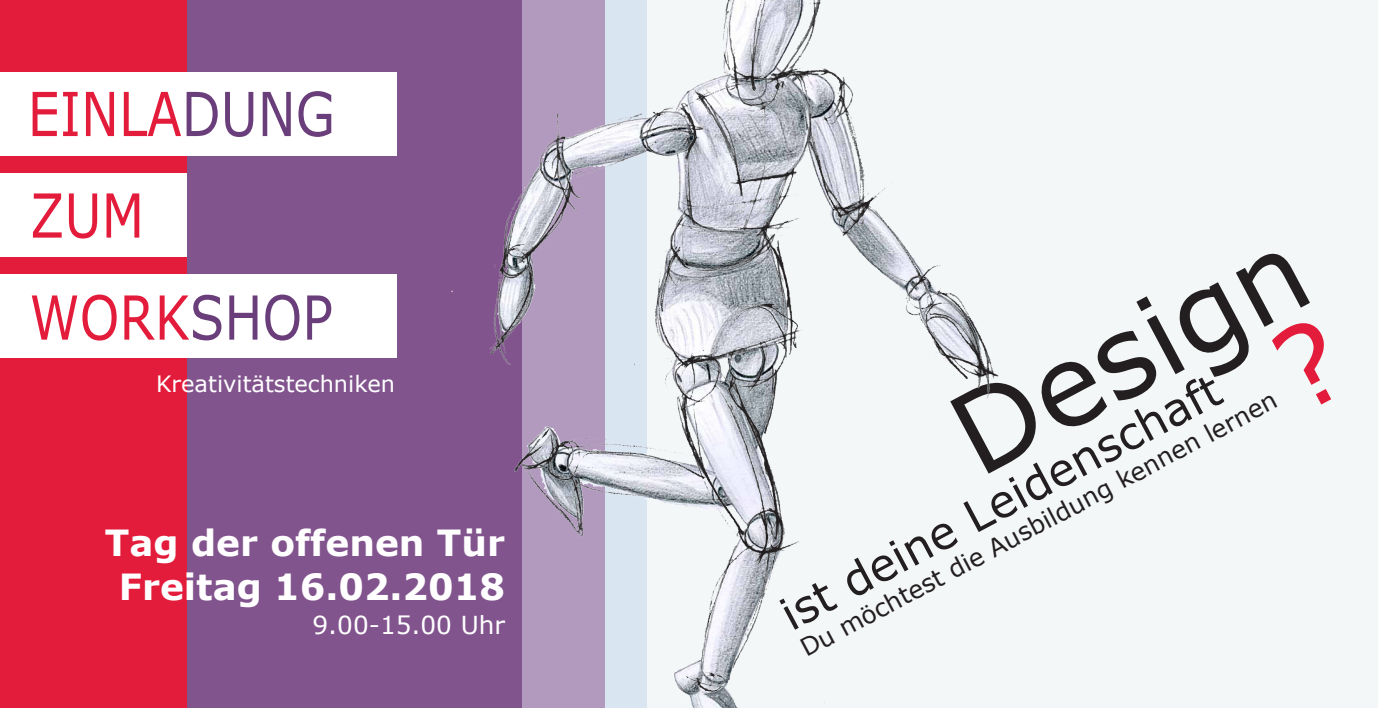
<style>
.page{position:relative;width:1378px;height:708px;background:#fff}
.page>*{position:absolute;margin:0;border:0;box-sizing:border-box;transform-origin:0 0}
.t1{font:112.5px "Verdana";color:#231f20}
.t2{font:60.75px "Verdana";color:#e41c3b;scale:.83 1}
.t3{font:45px "Verdana";color:#231f20}
.t4{font:700 36px "Verdana";color:#fff}
.t5{font:24.75px "Verdana";color:#231f20}
.t6{font:24.75px "Verdana";color:#fff}
.t7{font:22.5px "Verdana";color:#fff}
.s1{color:#6a3e7a}
</style>
<div class="page">
<div style="left:647px;top:0;width:731px;height:708px;background:#f4f7f7"></div>
<div style="left:0;top:0;width:187px;height:708px;background:#e41c3b"></div>
<div style="left:187px;top:0;width:334px;height:708px;background:#82548e"></div>
<div style="left:0;top:72px;width:397px;height:84px;background:#fff"></div>
<div style="left:0;top:173px;width:187px;height:84px;background:#fff"></div>
<div style="left:0;top:274px;width:397px;height:83px;background:#fff"></div>
<img style="left:387px;top:0;width:612px;height:708px">
<p class="t2" style="left:28px;top:72px;width:372px">EINLA<span class="s1">DUNG</span></p>
<p class="t2" style="left:30px;top:174px;width:139px">ZUM</p>
<p class="t2" style="left:30px;top:276px;width:367px">WORK<span class="s1">SHOP</span></p>
<p class="t7" style="left:156px;top:368px;width:240px">Kreativitätstechniken</p>
<p class="t4" style="left:105px;top:517px;width:401px">Tag der offenen Tür</p>
<p class="t4" style="left:119px;top:561px;width:388px">Freitag 16.02.2018</p>
<p class="t6" style="left:312px;top:608px;width:194px">9.00-15.00 Uhr</p>
<p class="t1" style="left:923px;top:374px;width:386px;rotate:-28deg">Design</p>
<p class="t3" style="left:769px;top:590px;width:493px;rotate:-28deg">ist deine Leidenschaft</p>
<p class="t5" style="left:794px;top:634px;width:537px;rotate:-28deg">Du möchtest die Ausbildung kennen lernen</p>
</div>
